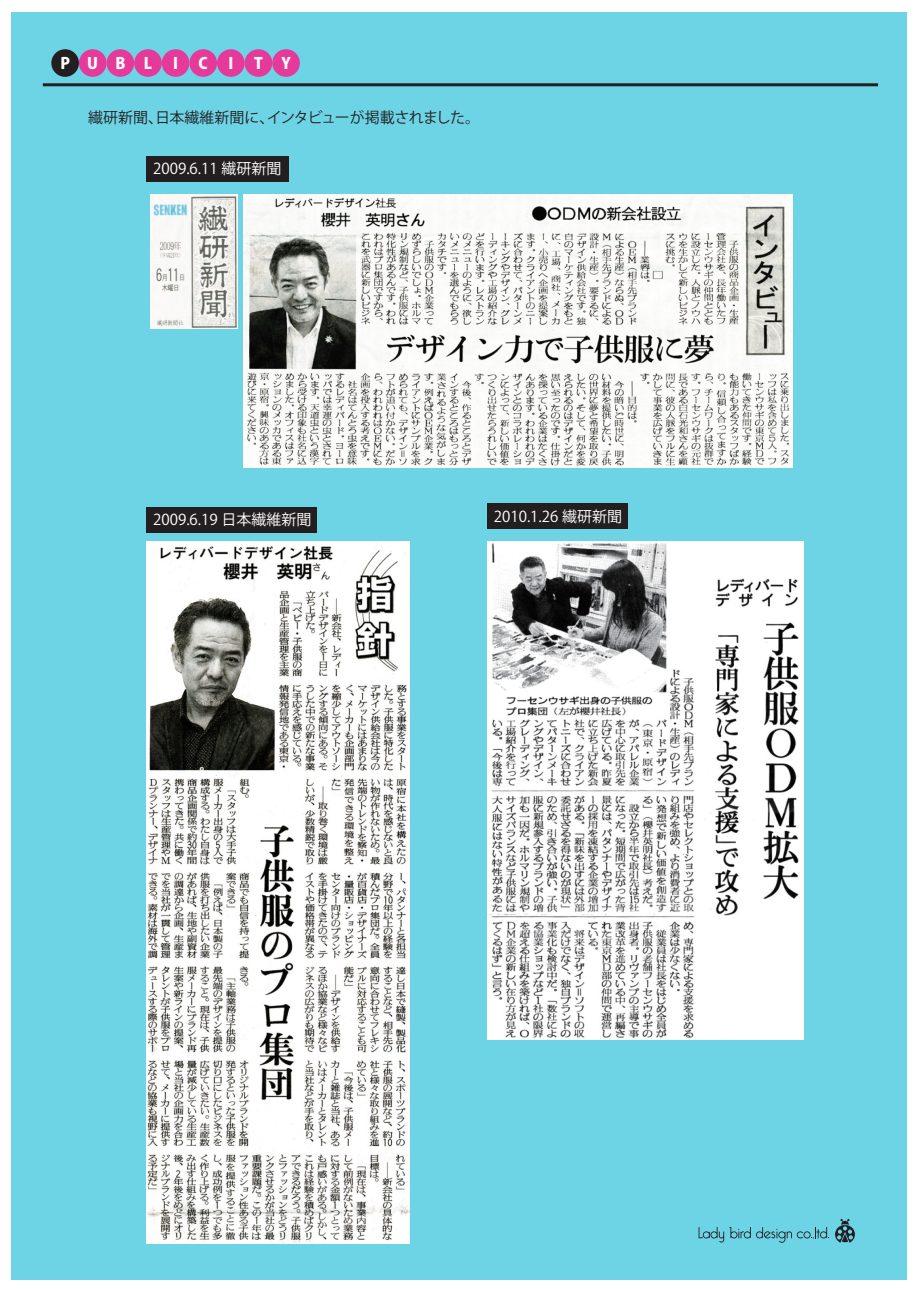
<style>
.page{position:relative;width:919px;height:1289px;background:#fff}
.page>*{position:absolute;margin:0;border:0;box-sizing:border-box;transform-origin:0 0}
.t1{font:800 15.6px "Koz Go Pro";color:#fff}
.t2{font:15px "Koz Go Pr 6 N";color:#fff}
.t3{font:15px "Koz Go Pro";letter-spacing:-.02em;color:#231f20}
</style>
<div class="page">
<div style="left:12px;top:12px;width:895px;height:1267px;background:#6dd4e6"></div>
<svg style="left:698px;top:1227px;width:52px;height:15px"></svg>
<svg style="left:756px;top:1227px;width:73px;height:15px"></svg>
<hr style="left:43px;top:83px;width:835px;height:3px;background:#231f20">
<div style="left:51px;top:49px;width:28px;height:28px;background:#231f20;border-radius:50%"></div>
<div style="left:79px;top:49px;width:28px;height:28px;background:#e63a9a;border-radius:50%"></div>
<div style="left:107px;top:49px;width:27px;height:28px;background:#e63a9a;border-radius:50%"></div>
<div style="left:134px;top:49px;width:28px;height:28px;background:#e63a9a;border-radius:50%"></div>
<div style="left:162px;top:49px;width:27px;height:28px;background:#e63a9a;border-radius:50%"></div>
<div style="left:189px;top:49px;width:28px;height:28px;background:#e63a9a;border-radius:50%"></div>
<div style="left:217px;top:49px;width:28px;height:28px;background:#e63a9a;border-radius:50%"></div>
<div style="left:245px;top:49px;width:27px;height:28px;background:#e63a9a;border-radius:50%"></div>
<div style="left:272px;top:49px;width:28px;height:28px;background:#e63a9a;border-radius:50%"></div>
<div style="left:146px;top:156px;width:143px;height:25px;background:#231f20"></div>
<img style="left:244px;top:194px;width:548px;height:274px">
<div style="left:146px;top:507px;width:171px;height:25px;background:#231f20"></div>
<img style="left:146px;top:541px;width:263px;height:702px">
<img style="left:487px;top:541px;width:316px;height:498px">
<div style="left:487px;top:503px;width:140px;height:25px;background:#231f20"></div>
<img style="left:151px;top:194px;width:87px;height:134px">
<svg style="left:835px;top:1218px;width:19px;height:24px"></svg>
<p class="t1" style="left:60px;top:53px;width:93px">PUBL</p>
<p class="t1" style="left:173px;top:53px;width:6px">I</p>
<p class="t1" style="left:199px;top:53px;width:11px">C</p>
<p class="t1" style="left:228px;top:53px;width:6px">I</p>
<p class="t1" style="left:254px;top:53px;width:38px">T Y</p>
<p class="t3" style="left:88px;top:107px;width:386px">繊研新聞､日本繊維新聞に､インタビューが掲載されました｡</p>
<p class="t2" style="left:153px;top:160px;width:130px">2009.6.11 繊研新聞</p>
<p class="t2" style="left:153px;top:511px;width:160px">2009.6.19 日本繊維新聞</p>
<p class="t2" style="left:494px;top:507px;width:130px">2010.1.26 繊研新聞</p>
</div>
